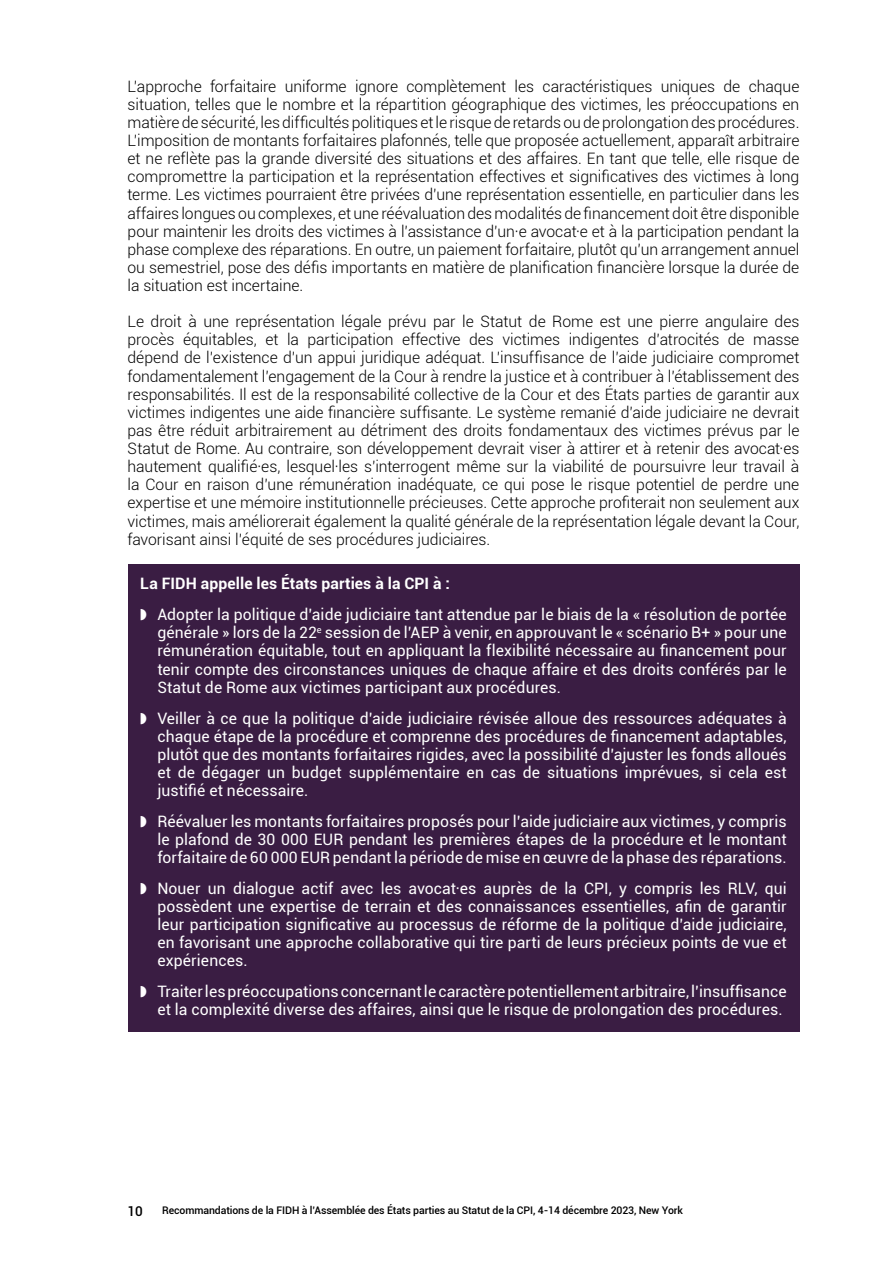
<style>
.page{position:relative;width:893px;height:1263px;background:#fff}
.page>*{position:absolute;margin:0;border:0;box-sizing:border-box;transform-origin:0 0}
.Body_10_5pt{font:300 15.75px/18.1px "Roboto";letter-spacing:-.005em;color:#000;text-align:justify}
.t1{font:15.75px/18.1px "Roboto";letter-spacing:.005em;color:#fff;text-align:justify}
.Box_text_header{font:700 15.75px "Roboto";letter-spacing:.005em;color:#fff}
.t2{font:500 13.5px "Roboto";color:#000}
.t3{font:500 10.5px "Roboto";letter-spacing:-.01em;color:#000}
</style>
<div class="page">
<div style="left:128px;top:565px;width:671px;height:41px;background:#3a1d43"></div>
<div style="left:128px;top:596px;width:671px;height:113px;background:#3a1d43"></div>
<div style="left:128px;top:699px;width:671px;height:114px;background:#3a1d43"></div>
<div style="left:128px;top:802px;width:671px;height:78px;background:#3a1d43"></div>
<div style="left:128px;top:869px;width:671px;height:114px;background:#3a1d43"></div>
<div style="left:128px;top:973px;width:671px;height:59px;background:#3a1d43"></div>
<p class="Body_10_5pt" style="left:128px;top:77px;width:673px">L’approche forfaitaire uniforme ignore complètement les caractéristiques uniques de chaque situation, telles que le nombre et la répartition géographique des victimes, les préoccupations en matière de sécurité, les difficultés politiques et le risque de retards ou de prolongation des procédures.<br>L’imposition de montants forfaitaires plafonnés, telle que proposée actuellement, apparaît arbitraire et ne reflète pas la grande diversité des situations et des affaires. En tant que telle, elle risque de compromettre la participation et la représentation effectives et significatives des victimes à long terme. Les victimes pourraient être privées d’une représentation essentielle, en particulier dans les affaires longues ou complexes, et une réévaluation des modalités de financement doit être disponible pour maintenir les droits des victimes à l’assistance d’un·e avocat·e et à la participation pendant la phase complexe des réparations. En outre, un paiement forfaitaire, plutôt qu’un arrangement annuel ou semestriel, pose des défis importants en matière de planification financière lorsque la durée de la situation est incertaine.</p>
<p class="Body_10_5pt" style="left:128px;top:312px;width:673px">Le droit à une représentation légale prévu par le Statut de Rome est une pierre angulaire des procès équitables, et la participation effective des victimes indigentes d’atrocités de masse dépend de l’existence d’un appui juridique adéquat. L’insuffisance de l’aide judiciaire compromet fondamentalement l’engagement de la Cour à rendre la justice et à contribuer à l’établissement des responsabilités. Il est de la responsabilité collective de la Cour et des États parties de garantir aux victimes indigentes une aide financière suffisante. Le système remanié d’aide judiciaire ne devrait pas être réduit arbitrairement au détriment des droits fondamentaux des victimes prévus par le Statut de Rome. Au contraire, son développement devrait viser à attirer et à retenir des avocat·es hautement qualifié·es, lesquel·les s’interrogent même sur la viabilité de poursuivre leur travail à la Cour en raison d’une rémunération inadéquate, ce qui pose le risque potentiel de perdre une expertise et une mémoire institutionnelle précieuses. Cette approche profiterait non seulement aux victimes, mais améliorerait également la qualité générale de la représentation légale devant la Cour, favorisant ainsi l’équité de ses procédures judiciaires.</p>
<p class="Box_text_header" style="left:140px;top:573px;width:311px">La FIDH appelle les États parties à la CPI à :</p>
<p class="t1" style="left:157px;top:605px;width:631px;text-indent:-17px">◗ Adopter la politique d’aide judiciaire tant attendue par le biais de la « résolution de portée générale » lors de la 22<sup>e</sup> session de l’AEP à venir, en approuvant le « scénario B+ » pour une rémunération équitable, tout en appliquant la flexibilité nécessaire au financement pour tenir compte des circonstances uniques de chaque affaire et des droits conférés par le Statut de Rome aux victimes participant aux procédures.</p>
<p class="t1" style="left:157px;top:708px;width:631px;text-indent:-17px">◗ Veiller à ce que la politique d’aide judiciaire révisée alloue des ressources adéquates à chaque étape de la procédure et comprenne des procédures de financement adaptables, plutôt que des montants forfaitaires rigides, avec la possibilité d’ajuster les fonds alloués et de dégager un budget supplémentaire en cas de situations imprévues, si cela est justifié et nécessaire.</p>
<p class="t1" style="left:157px;top:812px;width:631px;text-indent:-17px">◗ Réévaluer les montants forfaitaires proposés pour l’aide judiciaire aux victimes, y compris le plafond de 30 000 EUR pendant les premières étapes de la procédure et le montant forfaitaire de 60 000 EUR pendant la période de mise en œuvre de la phase des réparations.</p>
<p class="t1" style="left:157px;top:879px;width:631px;text-indent:-17px">◗ Nouer un dialogue actif avec les avocat·es auprès de la CPI, y compris les RLV, qui possèdent une expertise de terrain et des connaissances essentielles, afin de garantir leur participation significative au processus de réforme de la politique d’aide judiciaire, en favorisant une approche collaborative qui tire parti de leurs précieux points de vue et expériences.</p>
<p class="t1" style="left:140px;top:982px;width:648px;text-align:right">◗ Traiter les préoccupations concernant le caractère potentiellement arbitraire, l’insuffisance et la complexité diverse des affaires, ainsi que le risque de prolongation des procédures.</p>
<p class="t2" style="left:128px;top:1202px;width:17px">10</p>
<p class="t3" style="left:162px;top:1202px;width:522px">Recommandations de la FIDH à l’Assemblée des États parties au Statut de la CPI, 4-14 décembre 2023, New York</p>
</div>
